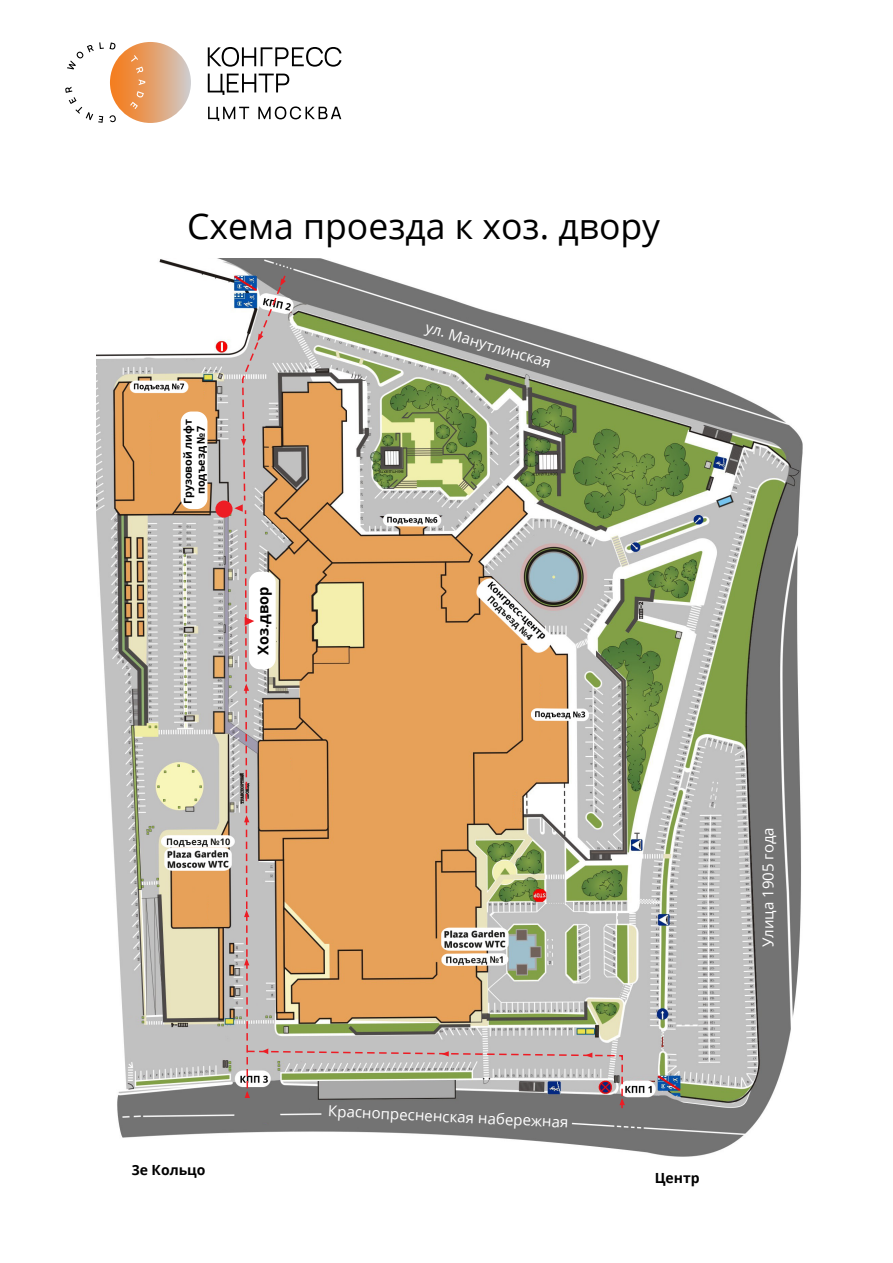
<style>
.page{position:relative;width:893px;height:1263px;background:#fff}
.page>*{position:absolute;margin:0;border:0;box-sizing:border-box;transform-origin:0 0}
.t1{font:35.55px "Open Sans";color:#000}
.t2{font:15px "Open Sans";color:#fff}
.t3{font:700 14.55px "Open Sans";color:#000}
.t4{font:700 13.95px "Open Sans";color:#000}
.t5{font:700 10.8px/12.9px "Open Sans";color:#000;text-align:center}
</style>
<div class="page">
<img style="left:96px;top:258px;width:707px;height:899px">
<svg style="left:208px;top:47px;width:133px;height:20px"></svg>
<svg style="left:208px;top:74px;width:81px;height:21px"></svg>
<svg style="left:208px;top:107px;width:41px;height:14px"></svg>
<svg style="left:258px;top:106px;width:83px;height:13px"></svg>
<div style="left:110px;top:42px;width:81px;height:81px;background:linear-gradient(to right,#f77813,#d1c9c6);border-radius:40px"></div>
<svg style="left:109px;top:115px;width:7px;height:7px"></svg>
<svg style="left:65px;top:87px;width:38px;height:36px"></svg>
<svg style="left:67px;top:42px;width:37px;height:27px"></svg>
<svg style="left:110px;top:42px;width:6px;height:7px"></svg>
<svg style="left:131px;top:55px;width:12px;height:18px"></svg>
<svg style="left:139px;top:79px;width:6px;height:6px"></svg>
<svg style="left:130px;top:91px;width:14px;height:18px"></svg>
<div style="left:181px;top:411px;width:26px;height:98px;background:#fff;border-radius:11px"></div>
<div style="left:215px;top:500px;width:18px;height:18px;background:#ed1c24;border-radius:50%"></div>
<svg style="left:234px;top:274px;width:391px;height:836px"></svg>
<h1 class="t1" style="left:187px;top:202px;width:475px">Схема проезда к хоз. двору</h1>
<p class="t5" style="left:181px;top:504px;width:87px;rotate:-90deg">Грузовой лифт подъезд №7</p>
<p class="t3" style="left:253px;top:655px;width:70px;rotate:-90deg">Хоз.двор</p>
<p class="t2" style="left:429px;top:317px;width:131px;rotate:16deg">ул. Манутлинская</p>
<p class="t4" style="left:132px;top:1160px;width:75px">3е Кольцо</p>
<p class="t2" style="left:329px;top:1100px;width:242px;rotate:3deg">Краснопресненская набережная</p>
<p class="t2" style="left:758px;top:947px;width:122px;rotate:-90deg">Улица 1905 года</p>
<p class="t4" style="left:655px;top:1168px;width:47px">Центр</p>
</div>
